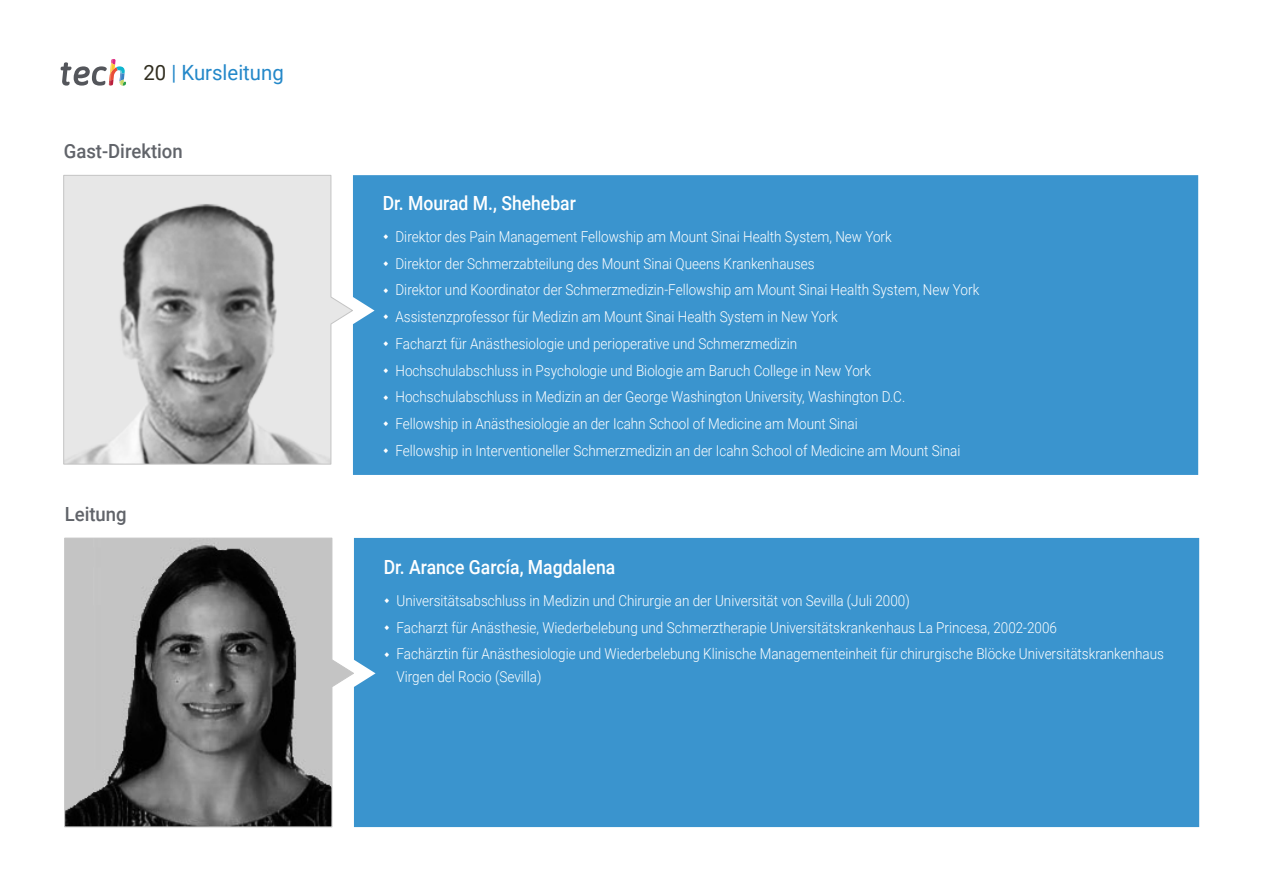
<style>
.page{position:relative;width:1263px;height:893px;background:#fff}
.page>*{position:absolute;margin:0;border:0;box-sizing:border-box;transform-origin:0 0}
.t1{font:21px "Roboto";color:#2488c9}
.t2{font:500 19.5px "Roboto";color:#fff;scale:.9 1}
.t3{font:500 19.5px "Roboto";color:#61646a;scale:.95 1}
.t4{font:300 15px/26.7px "Roboto";color:#fff;scale:.9 1}
.s1{color:#312e20}
</style>
<div class="page">
<svg style="left:61px;top:59px;width:65px;height:27px"></svg>
<div style="left:354px;top:538px;width:845px;height:289px;background:#3a94ce"></div>
<div style="left:353px;top:175px;width:845px;height:300px;background:#3a94ce"></div>
<svg style="left:64px;top:538px;width:290px;height:289px;background:#838383"></svg>
<svg style="left:63px;top:175px;width:290px;height:289px;background:#c6c6c6"></svg>
<svg style="left:385px;top:598px;width:4px;height:5px"></svg>
<svg style="left:385px;top:625px;width:4px;height:5px"></svg>
<svg style="left:385px;top:652px;width:4px;height:5px"></svg>
<svg style="left:384px;top:234px;width:4px;height:5px"></svg>
<svg style="left:384px;top:261px;width:4px;height:5px"></svg>
<svg style="left:384px;top:288px;width:4px;height:5px"></svg>
<svg style="left:384px;top:315px;width:4px;height:5px"></svg>
<svg style="left:384px;top:341px;width:4px;height:5px"></svg>
<svg style="left:384px;top:368px;width:4px;height:5px"></svg>
<svg style="left:384px;top:395px;width:4px;height:5px"></svg>
<svg style="left:384px;top:422px;width:4px;height:5px"></svg>
<svg style="left:384px;top:448px;width:4px;height:5px"></svg>
<h1 class="t1" style="left:144px;top:57px;width:142px"><span class="s1">20</span> | Kursleitung</h1>
<h2 class="t3" style="left:64px;top:138px;width:127px">Gast-Direktion</h2>
<h2 class="t3" style="left:65px;top:500px;width:67px">Leitung</h2>
<h2 class="t2" style="left:383px;top:190px;width:216px">Dr. Mourad M., Shehebar</h2>
<p class="t4" style="left:395px;top:223px;width:650px">Direktor des Pain Management Fellowship am Mount Sinai Health System, New York<br>Direktor der Schmerzabteilung des Mount Sinai Queens Krankenhauses<br>Direktor und Koordinator der Schmerzmedizin-Fellowship am Mount Sinai Health System, New York Assistenzprofessor für Medizin am Mount Sinai Health System in New York<br>Facharzt für Anästhesiologie und perioperative und Schmerzmedizin<br>Hochschulabschluss in Psychologie und Biologie am Baruch College in New York Hochschulabschluss in Medizin an der George Washington University, Washington D.C.<br>Fellowship in Anästhesiologie an der Icahn School of Medicine am Mount Sinai<br>Fellowship in Interventioneller Schmerzmedizin an der Icahn School of Medicine am Mount Sinai</p>
<h2 class="t2" style="left:384px;top:553px;width:259px">Dr. Arance García, Magdalena</h2>
<p class="t4" style="left:396px;top:586px;width:854px">Universitätsabschluss in Medizin und Chirurgie an der Universität von Sevilla (Juli 2000)<br>Facharzt für Anästhesie, Wiederbelebung und Schmerztherapie Universitätskrankenhaus La Princesa, 2002-2006<br>Fachärztin für Anästhesiologie und Wiederbelebung Klinische Managementeinheit für chirurgische Blöcke Universitätskrankenhaus</p>
<p class="t4" style="left:396px;top:662px;width:163px">Virgen del Rocio (Sevilla)</p>
</div>
